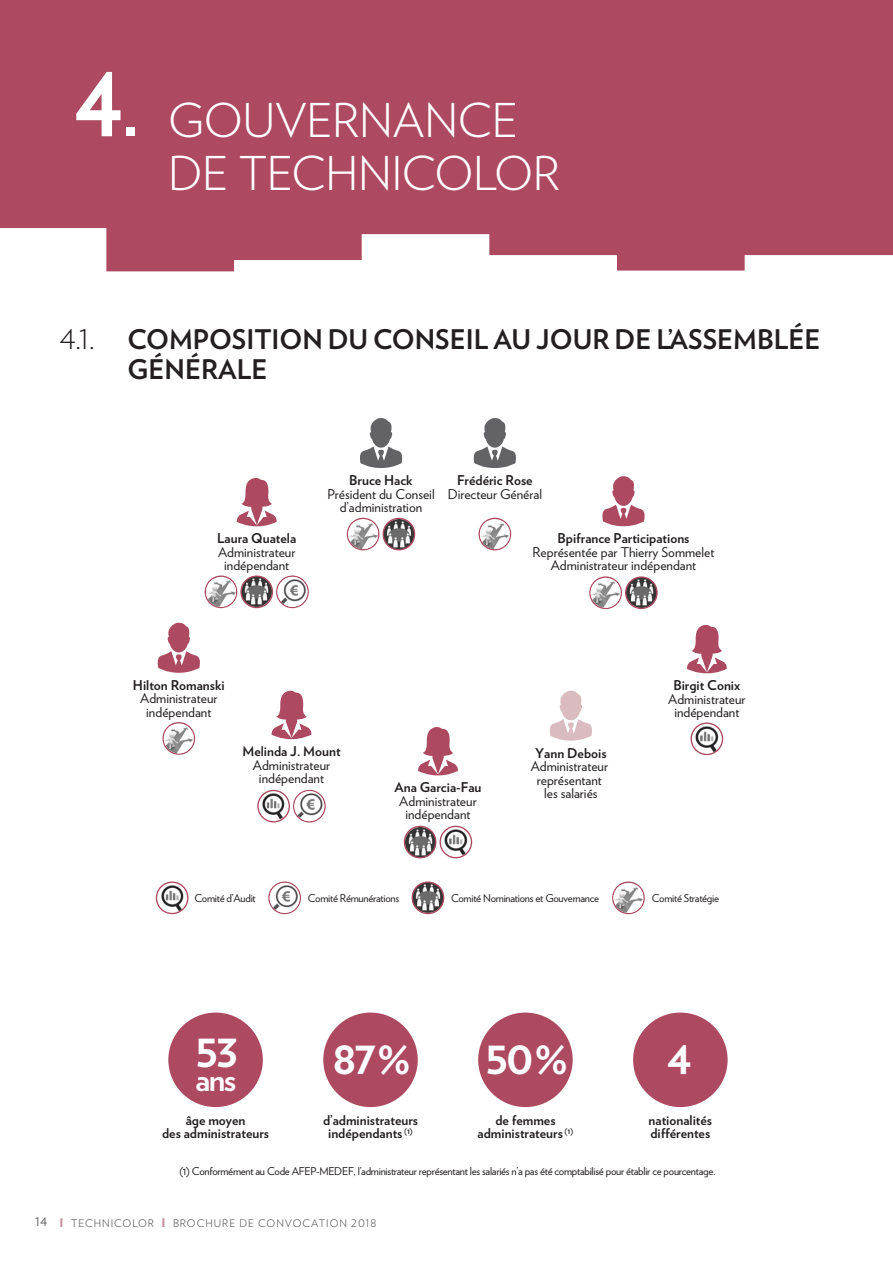
<style>
.page{position:relative;width:893px;height:1263px;background:#fff}
.page>*{position:absolute;margin:0;border:0;box-sizing:border-box;transform-origin:0 0}
.t1{font:700 108px "Verlag";color:#fff;scale:.9 1}
.t2{font:700 48.6px "Verlag";color:#fff}
.t3{font:300 46.5px/52.5px "Verlag";letter-spacing:-.01em;color:#fff}
.t4{font:700 32.4px "Verlag";color:#fff}
.t5{font:700 27px/30px "Verlag";color:#231f20}
.t6{font:13.5px/13.5px "Verlag";color:#231f20;text-align:center}
.t7{font:700 13.5px/13.5px "Verlag";color:#231f20;text-align:center}
.t8{font:10.8px "Verlag";letter-spacing:-.025em;color:#231f20}
.t9{font:300 10.5px "Verlag";letter-spacing:.09em;color:#4b4c4d}
.s1{font-weight:300}
.s2{font-size:15px}
.s3{font-weight:900;font-size:12px;color:#c5929c}
</style>
<div class="page">
<div style="left:0;top:0;width:893px;height:271px;background:#ad4961"></div>
<div style="left:126px;top:128px;width:8px;height:8px;background:#fff"></div>
<svg style="left:360px;top:418px;width:42px;height:50px"></svg>
<svg style="left:474px;top:418px;width:42px;height:50px"></svg>
<svg style="left:602px;top:476px;width:43px;height:50px"></svg>
<svg style="left:271px;top:690px;width:41px;height:49px"></svg>
<svg style="left:418px;top:727px;width:40px;height:48px"></svg>
<svg style="left:404px;top:826px;width:68px;height:32px"></svg>
<svg style="left:687px;top:625px;width:40px;height:48px"></svg>
<svg style="left:690px;top:722px;width:33px;height:33px"></svg>
<svg style="left:237px;top:478px;width:40px;height:48px"></svg>
<svg style="left:158px;top:623px;width:42px;height:50px"></svg>
<svg style="left:162px;top:722px;width:33px;height:33px"></svg>
<img style="left:164px;top:726px;width:30px;height:27px">
<svg style="left:478px;top:518px;width:33px;height:32px"></svg>
<img style="left:480px;top:521px;width:30px;height:28px">
<svg style="left:347px;top:518px;width:68px;height:32px"></svg>
<img style="left:348px;top:521px;width:30px;height:28px">
<svg style="left:589px;top:576px;width:69px;height:33px"></svg>
<img style="left:591px;top:580px;width:29px;height:28px">
<svg style="left:550px;top:690px;width:42px;height:51px"></svg>
<svg style="left:205px;top:575px;width:104px;height:33px"></svg>
<img style="left:277px;top:577px;width:30px;height:30px;border-radius:50%">
<svg style="left:257px;top:790px;width:69px;height:32px"></svg>
<img style="left:294px;top:791px;width:30px;height:30px;border-radius:50%">
<svg style="left:156px;top:881px;width:32px;height:33px"></svg>
<svg style="left:412px;top:881px;width:32px;height:33px"></svg>
<svg style="left:612px;top:881px;width:33px;height:33px"></svg>
<img style="left:613px;top:885px;width:30px;height:28px">
<svg style="left:268px;top:881px;width:33px;height:33px"></svg>
<img style="left:270px;top:883px;width:30px;height:30px;border-radius:50%">
<div style="left:168px;top:1012px;width:95px;height:95px;background:#ad4961;border-radius:50%"></div>
<div style="left:323px;top:1012px;width:95px;height:95px;background:#ad4961;border-radius:50%"></div>
<div style="left:478px;top:1012px;width:95px;height:95px;background:#ad4961;border-radius:50%"></div>
<div style="left:633px;top:1012px;width:95px;height:95px;background:#ad4961;border-radius:50%"></div>
<h1 class="t1" style="left:74px;top:30px;width:55px">4</h1>
<h3 class="t3" style="left:168px;top:95px;width:394px">GOUVERNANCE<br>DE TECHNICOLOR</h3>
<h3 class="t5" style="left:128px;top:324px;width:694px;text-indent:-68px"><span class="s1">4.1.</span> COMPOSITION DU CONSEIL AU JOUR DE L’ASSEMBLÉE<br>GÉNÉRALE</h3>
<p class="t7" style="left:217px;top:532px;width:80px">Laura Quatela</p>
<p class="t6" style="left:218px;top:545px;width:79px">Administrateur indépendant</p>
<p class="t7" style="left:349px;top:473px;width:65px">Bruce Hack</p>
<p class="t6" style="left:327px;top:487px;width:109px">Président du Conseil d’administration</p>
<p class="t7" style="left:457px;top:473px;width:77px">Frédéric Rose</p>
<p class="t6" style="left:448px;top:487px;width:96px">Directeur Général</p>
<p class="t7" style="left:557px;top:531px;width:133px">Bpifrance Participations</p>
<p class="t6" style="left:533px;top:545px;width:183px">Représentée par Thierry Sommelet<br>Administrateur indépendant</p>
<p class="t7" style="left:133px;top:678px;width:93px">Hilton Romanski</p>
<p class="t6" style="left:140px;top:692px;width:79px">Administrateur indépendant</p>
<p class="t7" style="left:673px;top:679px;width:68px">Birgit Conix</p>
<p class="t6" style="left:668px;top:692px;width:79px">Administrateur indépendant</p>
<p class="t7" style="left:242px;top:744px;width:100px">Melinda J. Mount</p>
<p class="t6" style="left:253px;top:758px;width:79px">Administrateur indépendant</p>
<p class="t7" style="left:394px;top:781px;width:88px">Ana Garcia-Fau</p>
<p class="t6" style="left:399px;top:794px;width:79px">Administrateur indépendant</p>
<p class="t7" style="left:535px;top:746px;width:73px">Yann Debois</p>
<p class="t6" style="left:531px;top:759px;width:79px">Administrateur représentant les salariés</p>
<p class="t8" style="left:194px;top:891px;width:63px">Comité d’Audit</p>
<p class="t8" style="left:308px;top:891px;width:93px">Comité Rémunérations</p>
<p class="t8" style="left:451px;top:891px;width:150px">Comité Nominations et Gouvernance</p>
<p class="t8" style="left:652px;top:891px;width:69px">Comité Stratégie</p>
<h2 class="t2" style="left:195px;top:1019px;width:45px">53</h2>
<h3 class="t4" style="left:196px;top:1059px;width:42px">ans</h3>
<p class="t7" style="left:162px;top:1113px;width:108px">âge moyen<br>des administrateurs</p>
<h2 class="t2" style="left:332px;top:1026px;width:81px">87 %</h2>
<p class="t7" style="left:323px;top:1113px;width:97px">d’administrateurs indépendants <sup>(1)</sup></p>
<h2 class="t2" style="left:485px;top:1026px;width:85px">50 %</h2>
<p class="t7" style="left:478px;top:1113px;width:97px">de femmes administrateurs <sup>(1)</sup></p>
<h2 class="t2" style="left:667px;top:1026px;width:26px">4</h2>
<p class="t7" style="left:649px;top:1113px;width:65px;text-align:left">nationalités différentes</p>
<p class="t8" style="left:179px;top:1164px;width:538px">(1) Conformément au Code AFEP-MEDEF, l’administrateur représentant les salariés n’a pas été comptabilisé pour établir ce pourcentage.</p>
<p class="t9" style="left:35px;top:1217px;width:343px"><span class="s2">14</span> <span class="s3">I</span> TECHNICOLOR <span class="s3">I</span> BROCHURE DE CONVOCATION 2018</p>
</div>
